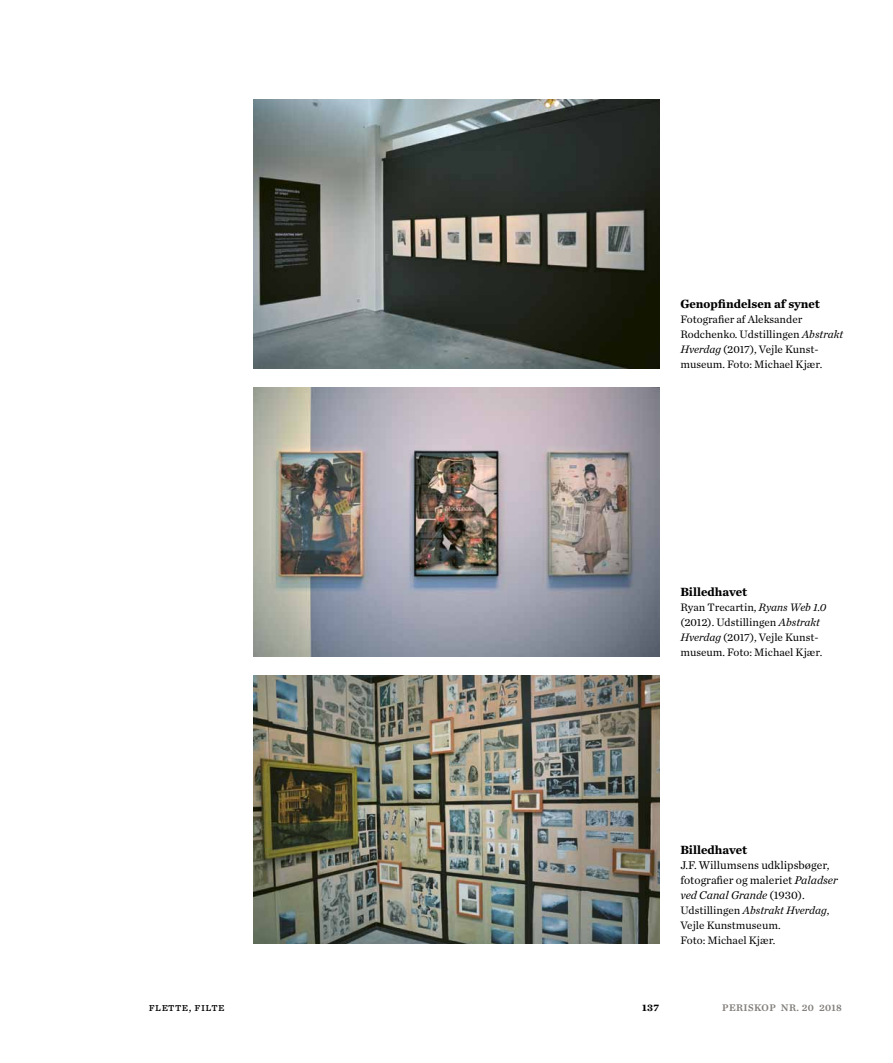
<style>
.page{position:relative;width:893px;height:1063px;background:#fff}
.page>*{position:absolute;margin:0;border:0;box-sizing:border-box;transform-origin:0 0}
.t1{font:700 12.45px "Chronicle Text G4";color:#000}
.t2{font:11.7px/15px "Chronicle Text G1";color:#000}
.t3{font:11.7px "Chronicle Text G3";letter-spacing:.04em;color:#000}
.t4{font:11.25px/15px "Chronicle Text G1";color:#000}
.t5{font:10.05px "Chronicle Text G3 Semi";letter-spacing:.04em;color:#817e7b}
.t6{font:700 10.05px "Chronicle Text G1";color:#000}
.s1{font-style:italic}
</style>
<div class="page">
<img style="left:254px;top:100px;width:405px;height:268px">
<img style="left:254px;top:388px;width:405px;height:268px">
<img style="left:254px;top:675px;width:405px;height:269px">
<p class="t1" style="left:680px;top:294px;width:141px">Genopfindelsen af synet</p>
<p class="t4" style="left:680px;top:312px;width:164px">Fotografier af Aleksander<br>Rodchenko. Udstillingen <span class="s1">Abstrakt<br>Hverdag</span> (2017), Vejle Kunst&shy;museum. Foto: Michael Kjær.</p>
<p class="t1" style="left:680px;top:582px;width:68px">Billedhavet</p>
<p class="t4" style="left:680px;top:599px;width:147px">Ryan Trecartin, <span class="s1">Ryans Web 1.0 </span>(2012). Udstillingen <span class="s1">Abstrakt<br>Hverdag</span> (2017), Vejle Kunst&shy;museum. Foto: Michael Kjær.</p>
<p class="t1" style="left:680px;top:840px;width:68px">Billedhavet</p>
<p class="t2" style="left:680px;top:857px;width:159px">J.F. Willumsens udklipsbøger, fotografier og maleriet <span class="s1">Paladser ved Canal Grande</span> (1930).</p>
<p class="t4" style="left:680px;top:902px;width:151px">Udstillingen <span class="s1">Abstrakt Hverdag</span>,<br>Vejle Kunstmuseum.<br>Foto: Michael Kjær.</p>
<p class="t3" style="left:149px;top:999px;width:77px">Flette, filte</p>
<p class="t6" style="left:642px;top:1000px;width:18px">137</p>
<p class="t5" style="left:722px;top:1000px;width:121px">PERISKOP NR. 20 2018</p>
</div>
